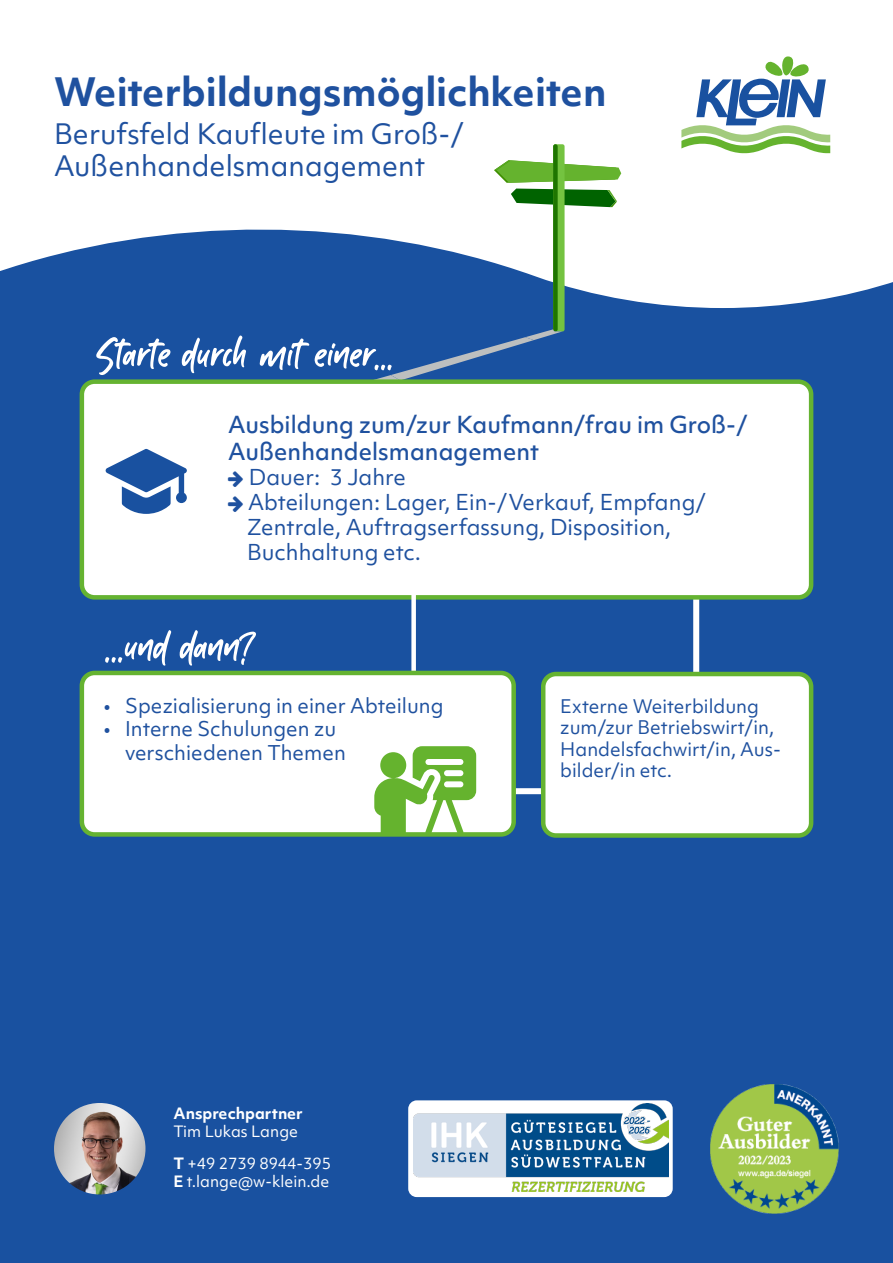
<style>
.page{position:relative;width:893px;height:1263px;background:#fff}
.page>*{position:absolute;margin:0;border:0;box-sizing:border-box;transform-origin:0 0}
.t1{font:60px "Kabut Hitam";color:#fff}
.t2{font:700 37.5px "Objektiv Mk 1";color:#1f519f}
.t3{font:27px/32.4px "Objektiv Mk 1";color:#1f519f}
.t4{font:500 22.5px/27px "Objektiv Mk 1";color:#1f519f}
.t5{font:21px/25.2px "Objektiv Mk 1";color:#1f519f}
.t6{font:19.5px/23.4px "Objektiv Mk 1";color:#1f519f}
.t7{font:18px/21.6px "Objektiv Mk 1";color:#1f519f}
.t8{font:15px/31.8px "Objektiv Mk 1";color:#fff}
.t9{font:700 15px "Objektiv Mk 1";color:#fff}
.s1{font-weight:700}
</style>
<div class="page">
<div style="left:0;top:229px;width:893px;height:1034px;background:#1951a0"></div>
<div style="left:484px;top:788px;width:57px;height:6px;background:#fff"></div>
<div style="left:693px;top:577px;width:6px;height:97px;background:#fff"></div>
<svg style="left:681px;top:56px;width:149px;height:97px"></svg>
<svg style="left:511px;top:189px;width:106px;height:18px;background:#30802f"></svg>
<svg style="left:494px;top:160px;width:127px;height:23px"></svg>
<div style="left:553px;top:144px;width:12px;height:187px;background:#74c340;border-radius:2px"></div>
<div style="left:553px;top:144px;width:5px;height:187px;background:#1e7500;border-radius:2px"></div>
<div style="left:105px;top:329px;width:457px;height:50px;background:#1951a0"></div>
<svg style="left:391px;top:337px;width:143px;height:42px;background:#3261a4"></svg>
<div style="left:82px;top:382px;width:729px;height:215px;background:#fff;border-radius:13px"></div>
<div style="left:80px;top:379px;width:733px;height:221px;border:4px solid #65b331;border-radius:13px"></div>
<div style="left:411px;top:589px;width:5px;height:90px;background:#fff"></div>
<div style="left:82px;top:673px;width:432px;height:161px;background:#fff;border-radius:13px"></div>
<div style="left:80px;top:671px;width:436px;height:166px;border:4px solid #65b331;border-radius:13px"></div>
<div style="left:543px;top:674px;width:268px;height:161px;background:#fff;border-radius:13px"></div>
<div style="left:541px;top:672px;width:272px;height:166px;border:4px solid #65b331;border-radius:13px"></div>
<div style="left:408px;top:1100px;width:265px;height:97px;background:#fff;border-radius:9px"></div>
<img style="left:413px;top:1103px;width:255px;height:88px">
<img style="left:710px;top:1084px;width:129px;height:129px">
<img style="left:54px;top:1103px;width:91px;height:91px;border-radius:46px">
<svg style="left:106px;top:449px;width:81px;height:65px"></svg>
<svg style="left:374px;top:746px;width:102px;height:89px"></svg>
<h2 class="t2" style="left:54px;top:65px;width:554px">Weiterbildungsmöglichkeiten</h2>
<p class="t3" style="left:54px;top:117px;width:412px">Berufsfeld Kaufleute im Groß-/<br>Außenhandelsmanagement</p>
<h1 class="t1" style="left:98px;top:324px;width:298px">Starte durch mit einer...</h1>
<p class="t4" style="left:228px;top:410px;width:521px">Ausbildung zum/zur Kaufmann/frau im Groß-/<br>Außenhandelsmanagement</p>
<p class="t5" style="left:247px;top:464px;width:461px">Dauer: 3 Jahre<br>Abteilungen: Lager, Ein-/Verkauf, Empfang/<br>Zentrale, Auftragserfassung, Disposition,<br>Buchhaltung etc.</p>
<h1 class="t1" style="left:105px;top:617px;width:149px">...und dann?</h1>
<p class="t6" style="left:104px;top:693px;width:341px">• Spezialisierung in einer Abteilung</p>
<p class="t6" style="left:125px;top:717px;width:222px;text-indent:-21px">• Interne Schulungen zu verschiedenen Themen</p>
<p class="t7" style="left:560px;top:695px;width:222px">Externe Weiterbildung zum/zur Betriebswirt/in,<br>Handelsfachwirt/in, Aus&shy;bilder/in etc.</p>
<p class="t9" style="left:173px;top:1103px;width:131px">Ansprechpartner</p>
<p class="t8" style="left:173px;top:1115px;width:159px">Tim Lukas Lange<br><span class="s1">T</span> +49 2739 8944-395</p>
<p class="t8" style="left:173px;top:1165px;width:157px"><span class="s1">E</span> t.lange@w-klein.de</p>
</div>
